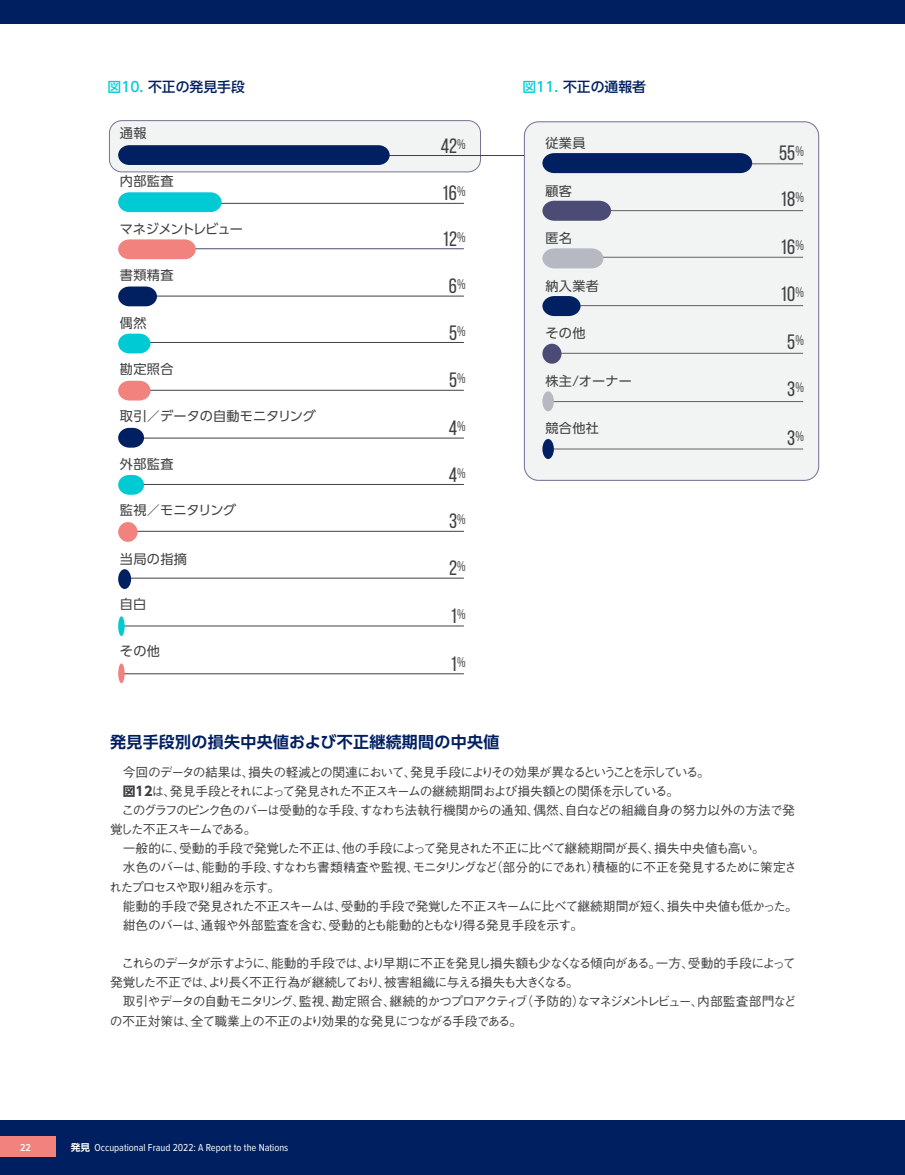
<style>
.page{position:relative;width:905px;height:1175px;background:#fff}
.page>*{position:absolute;margin:0;border:0;box-sizing:border-box;transform-origin:0 0}
.t1{font:20.7px/45.5px "Bebas Neue";color:#414042}
.Header_3_-_subsub_日本{font:700 15.9px "UD Shin Go Pr 6 N De";letter-spacing:.02em;color:#001f61}
.図_見出し_2桁{font:500 13.8px "UD Shin Go Pr 6 N";color:#001f61}
.t2{font:13.2px "UD Shin Go Pr 6 N";letter-spacing:.025em;color:#414042}
.t3{font:13.2px "UD Shin Go Pr 6 N";letter-spacing:.005em;color:#414042}
.t4{font:13.2px "UD Shin Go Pr 6 N";letter-spacing:-.065em;color:#414042}
.t5{font:13.2px "UD Shin Go Pr 6 N";letter-spacing:-.015em;color:#414042}
.Body_Copy_2022_日本語{font:500 12.75px/19.2px "Gothic BBB Pr 6 N";letter-spacing:-.075em;color:#413f42}
.Body_Copy_2022_日本語-2{font:500 12.75px/19.2px "Gothic BBB Pr 6 N";letter-spacing:-.095em;color:#413f42}
.Body_Copy_2022_日本語-3{font:500 12.75px "Gothic BBB Pr 6 N";letter-spacing:-.04em;color:#413f42}
.Body_Copy_2022_日本語-4{font:500 12.75px "Gothic BBB Pr 6 N";letter-spacing:-.1em;color:#413f42}
.Body_Copy_2022_日本語-5{font:500 12.75px "Gothic BBB Pr 6 N";letter-spacing:-.12em;color:#413f42}
.section_left{font:10.5px "Proxima Nova Cond";color:#fff}
.page___left{font:600 10.5px "Proxima Nova Cond";color:#fff}
.s1{color:#00cad4}
.s2{font-family:"UD Shin Go Pr 6 N";font-weight:700}
.s3{font-family:"UD Shin Go Pr 6 N De";font-weight:700;font-size:9.6px}
</style>
<div class="page">
<div style="left:0;top:0;width:904px;height:23px;background:#001f61"></div>
<div style="left:0;top:1120px;width:904px;height:54px;background:#001f61"></div>
<div style="left:0;top:1136px;width:55px;height:21px;background:#f1827e"></div>
<div style="left:109px;top:121px;width:371px;height:51px;background:#f1f4f3;border-radius:12px"></div>
<div style="left:109px;top:120px;width:372px;height:52px;border:1px solid #767395;border-radius:12px"></div>
<hr style="left:150px;top:155px;width:393px;height:1px;background:#414042">
<hr style="left:163px;top:203px;width:301px;height:1px;background:#414042">
<hr style="left:163px;top:248px;width:301px;height:1px;background:#4b4b76">
<hr style="left:150px;top:296px;width:314px;height:1px;background:#414042">
<hr style="left:144px;top:342px;width:320px;height:1px;background:#414042">
<hr style="left:144px;top:390px;width:320px;height:1px;background:#414042">
<hr style="left:136px;top:438px;width:328px;height:1px;background:#414042">
<hr style="left:135px;top:484px;width:329px;height:1px;background:#414042">
<hr style="left:135px;top:531px;width:329px;height:1px;background:#414042">
<hr style="left:128px;top:578px;width:336px;height:1px;background:#414042">
<hr style="left:122px;top:625px;width:342px;height:1px;background:#414042">
<hr style="left:122px;top:673px;width:342px;height:1px;background:#414042">
<div style="left:118px;top:145px;width:271px;height:20px;background:#002061"></div>
<svg style="left:118px;top:192px;width:103px;height:20px;background:#0ecdd6"></svg>
<svg style="left:118px;top:239px;width:78px;height:20px;background:#f28c88"></svg>
<svg style="left:118px;top:286px;width:39px;height:20px"></svg>
<svg style="left:118px;top:333px;width:32px;height:20px"></svg>
<svg style="left:118px;top:381px;width:32px;height:19px"></svg>
<svg style="left:118px;top:428px;width:26px;height:19px"></svg>
<svg style="left:118px;top:475px;width:26px;height:20px"></svg>
<div style="left:118px;top:522px;width:19px;height:20px;background:#f1827e;border-radius:50%"></div>
<div style="left:118px;top:569px;width:13px;height:20px;background:#002061;border-radius:50%"></div>
<div style="left:118px;top:616px;width:7px;height:20px;background:#00cad4;border-radius:50%"></div>
<div style="left:118px;top:663px;width:7px;height:20px;background:#f1827e;border-radius:50%"></div>
<div style="left:524px;top:122px;width:294px;height:358px;background:#f1f4f3;border-radius:14px"></div>
<div style="left:524px;top:121px;width:295px;height:360px;border:1px solid #767395;border-radius:14px"></div>
<hr style="left:658px;top:164px;width:145px;height:1px;background:#645f61">
<hr style="left:602px;top:210px;width:201px;height:1px;background:#645f61">
<hr style="left:591px;top:257px;width:212px;height:1px;background:#645f61">
<hr style="left:569px;top:305px;width:234px;height:1px;background:#645f61">
<hr style="left:554px;top:353px;width:249px;height:1px;background:#645f61">
<hr style="left:548px;top:401px;width:255px;height:1px;background:#645f61">
<hr style="left:548px;top:449px;width:255px;height:1px;background:#645f61">
<svg style="left:542px;top:153px;width:210px;height:20px;background:#072665"></svg>
<svg style="left:542px;top:201px;width:69px;height:20px"></svg>
<svg style="left:542px;top:248px;width:61px;height:20px"></svg>
<svg style="left:542px;top:296px;width:38px;height:20px"></svg>
<div style="left:542px;top:344px;width:19px;height:20px;background:#4b4b76;border-radius:50%"></div>
<div style="left:542px;top:391px;width:12px;height:20px;background:#b6b8c2;border-radius:50%"></div>
<div style="left:542px;top:439px;width:12px;height:20px;background:#002061;border-radius:50%"></div>
<p class="図_見出し_2桁" style="left:107px;top:75px;width:139px"><span class="s1">図10.</span> 不正の発見手段</p>
<p class="図_見出し_2桁" style="left:522px;top:75px;width:125px"><span class="s1">図11.</span> 不正の通報者</p>
<p class="t2" style="left:120px;top:123px;width:28px">通報</p>
<p class="t2" style="left:120px;top:170px;width:55px">内部監査</p>
<p class="t4" style="left:120px;top:218px;width:125px">マネジメントレビュー</p>
<p class="t2" style="left:120px;top:264px;width:55px">書類精査</p>
<p class="t2" style="left:120px;top:312px;width:28px">偶然</p>
<p class="t2" style="left:120px;top:358px;width:55px">勘定照合</p>
<p class="t3" style="left:120px;top:405px;width:197px">取引／データの自動モニタリング</p>
<p class="t2" style="left:120px;top:454px;width:55px">外部監査</p>
<p class="t5" style="left:120px;top:499px;width:118px">監視／モニタリング</p>
<p class="t2" style="left:120px;top:548px;width:69px">当局の指摘</p>
<p class="t2" style="left:120px;top:593px;width:28px">自白</p>
<p class="t2" style="left:120px;top:640px;width:42px">その他</p>
<p class="t1" style="left:440px;top:122px;width:26px">42<sup>%</sup></p>
<p class="t1" style="left:442px;top:170px;width:25px">16<sup>%<br></sup>12<sup>%</sup></p>
<p class="t1" style="left:449px;top:263px;width:18px">6<sup>%</sup></p>
<p class="t1" style="left:449px;top:309px;width:18px">5<sup>%</sup></p>
<p class="t1" style="left:449px;top:357px;width:18px">5<sup>%</sup></p>
<p class="t1" style="left:449px;top:405px;width:18px">4<sup>%</sup></p>
<p class="t1" style="left:449px;top:451px;width:18px">4<sup>%</sup></p>
<p class="t1" style="left:449px;top:498px;width:18px">3<sup>%</sup></p>
<p class="t1" style="left:449px;top:545px;width:18px">2<sup>%</sup></p>
<p class="t1" style="left:450px;top:593px;width:17px">1<sup>%</sup></p>
<p class="t1" style="left:450px;top:641px;width:17px">1<sup>%</sup></p>
<p class="t2" style="left:545px;top:132px;width:42px">従業員</p>
<p class="t2" style="left:545px;top:180px;width:28px">顧客</p>
<p class="t2" style="left:545px;top:228px;width:28px">匿名</p>
<p class="t2" style="left:545px;top:275px;width:55px">納入業者</p>
<p class="t2" style="left:545px;top:322px;width:42px">その他</p>
<p class="t2" style="left:545px;top:370px;width:88px">株主/オーナー</p>
<p class="t2" style="left:545px;top:417px;width:55px">競合他社</p>
<p class="t1" style="left:779px;top:129px;width:26px">55<sup>%</sup></p>
<p class="t1" style="left:780px;top:176px;width:25px">18<sup>%</sup></p>
<p class="t1" style="left:780px;top:224px;width:25px">16<sup>%</sup></p>
<p class="t1" style="left:780px;top:271px;width:25px">10<sup>%</sup></p>
<p class="t1" style="left:787px;top:319px;width:18px">5<sup>%</sup></p>
<p class="t1" style="left:787px;top:366px;width:18px">3<sup>%</sup></p>
<p class="t1" style="left:787px;top:414px;width:18px">3<sup>%</sup></p>
<p class="Header_3_-_subsub_日本" style="left:110px;top:728px;width:391px">発見手段別の損失中央値および不正継続期間の中央値</p>
<p class="Body_Copy_2022_日本語-4" style="left:123px;top:761px;width:588px">今回のデータの結果は、損失の軽減との関連において、発見手段によりその効果が異なるということを示している。</p>
<p class="Body_Copy_2022_日本語-5" style="left:123px;top:780px;width:557px"><span class="s2">図12</span>は、発見手段とそれによって発見された不正スキームの継続期間および損失額との関係を示している。</p>
<p class="Body_Copy_2022_日本語" style="left:110px;top:799px;width:686px;text-indent:11px">このグラフのピンク色のバーは受動的な手段、すなわち法執行機関からの通知、偶然、自白などの組織自身の努力以外の方法で発覚した不正スキームである。</p>
<p class="Body_Copy_2022_日本語-3" style="left:123px;top:838px;width:643px">一般的に、受動的手段で発覚した不正は、他の手段によって発見された不正に比べて継続期間が長く、損失中央値も高い。</p>
<p class="Body_Copy_2022_日本語-2" style="left:109px;top:857px;width:689px;text-indent:14px">水色のバーは、能動的手段、すなわち書類精査や監視、モニタリングなど（部分的にであれ）積極的に不正を発見するために策定されたプロセスや取り組みを示す。</p>
<p class="Body_Copy_2022_日本語" style="left:123px;top:895px;width:676px">能動的手段で発見された不正スキームは、受動的手段で発覚した不正スキームに比べて継続期間が短く、損失中央値も低かった。</p>
<p class="Body_Copy_2022_日本語" style="left:123px;top:914px;width:462px">紺色のバーは、通報や外部監査を含む、受動的とも能動的ともなり得る発見手段を示す。</p>
<p class="Body_Copy_2022_日本語-2" style="left:110px;top:953px;width:687px;text-indent:11px">これらのデータが示すように、能動的手段では、より早期に不正を発見し損失額も少なくなる傾向がある。一方、受動的手段によって発覚した不正では、より長く不正行為が継続しており、被害組織に与える損失も大きくなる。</p>
<p class="Body_Copy_2022_日本語" style="left:110px;top:991px;width:688px;text-indent:13px">取引やデータの自動モニタリング、監視、勘定照合、継続的かつプロアクティブ（予防的）なマネジメントレビュー、内部監査部門などの不正対策は、全て職業上の不正のより効果的な発見につながる手段である。</p>
<p class="page___left" style="left:20px;top:1139px;width:12px">22</p>
<p class="section_left" style="left:71px;top:1139px;width:219px"><span class="s3">発見</span> Occupational Fraud 2022: A Report to the Nations</p>
</div>
